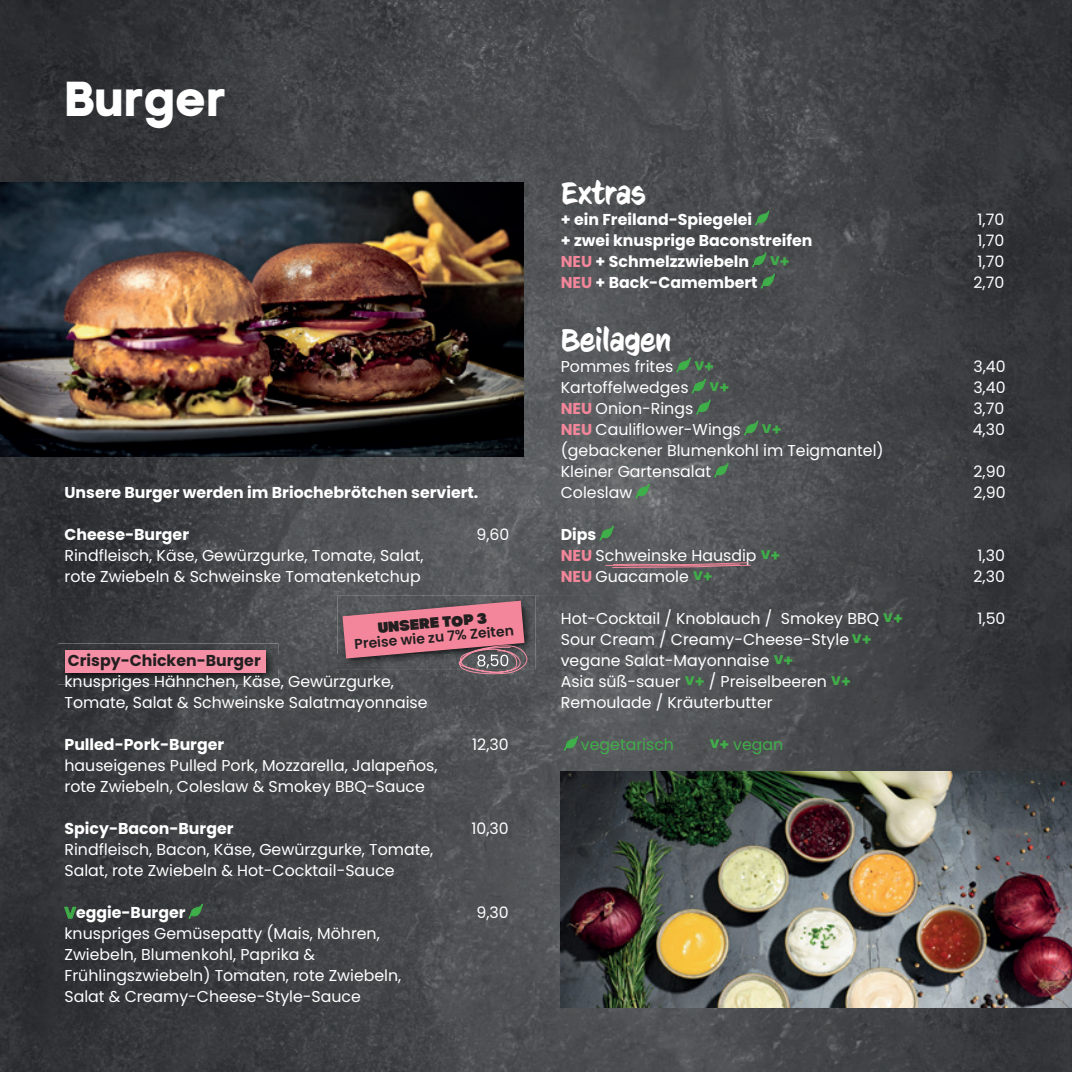
<style>
.page{position:relative;width:1072px;height:1072px;background:#fff}
.page>*{position:absolute;margin:0;border:0;box-sizing:border-box;transform-origin:0 0}
.t1{font:49px "Code Pro Bold LC";color:#fff}
.t2{font:31.5px "CC Sign Language";color:#fff}
.t3{font:15.75px/21px "Poppins";color:#fff}
.t4{font:700 15.75px "Poppins";color:#fff}
.t5{font:700 15.75px "Poppins";color:#231f20}
.t6{font:15.75px "Poppins";color:#40ae49}
.t7{font:700 15.75px "Poppins";color:#40ae49}
.t8{font:14.88px "Code Pro Black LC";color:#231f20}
.t9{font:600 14px "Poppins";color:#231f20}
.s1{color:#40ae49}
.s2{color:#f3869a}
.s3{font-weight:700;color:#f3869a}
.s4{font-weight:700}
.s5{font-weight:700;color:#40ae49}
</style>
<div class="page">
<img style="left:0;top:0;width:1071px;height:1071px">
<img style="left:278px;top:654px;width:59px;height:14px">
<img style="left:561px;top:771px;width:510px;height:236px">
<img style="left:0;top:183px;width:523px;height:273px">
<img style="left:58px;top:643px;width:220px;height:41px">
<div style="left:64px;top:650px;width:201px;height:22px;background:#f48fa5"></div>
<svg style="left:189px;top:904px;width:13px;height:14px"></svg>
<svg style="left:755px;top:211px;width:14px;height:14px"></svg>
<svg style="left:752px;top:253px;width:14px;height:14px"></svg>
<svg style="left:761px;top:274px;width:13px;height:14px"></svg>
<svg style="left:676px;top:358px;width:14px;height:14px"></svg>
<svg style="left:692px;top:379px;width:13px;height:14px"></svg>
<svg style="left:696px;top:400px;width:14px;height:14px"></svg>
<svg style="left:744px;top:421px;width:13px;height:14px"></svg>
<svg style="left:714px;top:463px;width:14px;height:14px"></svg>
<svg style="left:635px;top:484px;width:14px;height:14px"></svg>
<svg style="left:599px;top:526px;width:14px;height:14px"></svg>
<svg style="left:564px;top:736px;width:13px;height:14px"></svg>
<img style="left:337px;top:595px;width:198px;height:74px">
<img style="left:337px;top:654px;width:5px;height:14px">
<svg style="left:342px;top:600px;width:187px;height:75px;background:#ac707c"></svg>
<svg style="left:605px;top:562px;width:146px;height:6px"></svg>
<h1 class="t1" style="left:64px;top:69px;width:164px">Burger</h1>
<p class="t4" style="left:64px;top:483px;width:415px">Unsere Burger werden im Briochebrötchen serviert.</p>
<p class="t4" style="left:64px;top:525px;width:126px">Cheese-Burger</p>
<p class="t3" style="left:476px;top:524px;width:34px">9,60</p>
<p class="t3" style="left:64px;top:545px;width:360px">Rindfleisch, Käse, Gewürzgurke, Tomate, Salat, rote Zwiebeln &amp; Schweinske Tomatenketchup</p>
<p class="t8" style="left:378px;top:618px;width:110px;rotate:-5deg">UNSERE TOP 3</p>
<p class="t9" style="left:354px;top:636px;width:161px;rotate:-5deg">Preise wie zu 7% Zeiten</p>
<p class="t5" style="left:68px;top:651px;width:194px">Crispy-Chicken-Burger</p>
<p class="t3" style="left:64px;top:671px;width:364px">knuspriges Hähnchen, Käse, Gewürzgurke,<br>Tomate, Salat &amp; Schweinske Salatmayonnaise</p>
<p class="t4" style="left:64px;top:735px;width:161px">Pulled-Pork-Burger</p>
<p class="t3" style="left:472px;top:734px;width:38px">12,30</p>
<p class="t3" style="left:64px;top:755px;width:374px">hauseigenes Pulled Pork, Mozzarella, Jalapeños, rote Zwiebeln, Coleslaw &amp; Smokey BBQ-Sauce</p>
<p class="t4" style="left:64px;top:819px;width:170px">Spicy-Bacon-Burger</p>
<p class="t3" style="left:471px;top:818px;width:39px">10,30</p>
<p class="t3" style="left:64px;top:839px;width:370px">Rindfleisch, Bacon, Käse, Gewürzgurke, Tomate,<br>Salat, rote Zwiebeln &amp; Hot-Cocktail-Sauce</p>
<p class="t4" style="left:64px;top:903px;width:122px"><span class="s1">V</span>eggie-Burger</p>
<p class="t3" style="left:476px;top:902px;width:34px">9,30</p>
<p class="t3" style="left:64px;top:923px;width:338px">knuspriges Gemüsepatty (Mais, Möhren, Zwiebeln, Blumenkohl, Paprika &amp; Frühlingszwiebeln) Tomaten, rote Zwiebeln, Salat &amp; Creamy-Cheese-Style-Sauce</p>
<h2 class="t2" style="left:561px;top:176px;width:86px">Extras</h2>
<p class="t4" style="left:561px;top:210px;width:193px">+ ein Freiland-Spiegelei</p>
<p class="t3" style="left:977px;top:209px;width:28px">1,70</p>
<p class="t4" style="left:561px;top:231px;width:253px">+ zwei knusprige Baconstreifen</p>
<p class="t3" style="left:977px;top:230px;width:28px">1,70</p>
<p class="t4" style="left:561px;top:252px;width:190px"><span class="s2">NEU</span> + Schmelzzwiebeln</p>
<p class="t7" style="left:770px;top:251px;width:21px">v+</p>
<p class="t3" style="left:977px;top:251px;width:28px">1,70</p>
<p class="t4" style="left:561px;top:273px;width:198px"><span class="s2">NEU</span> + Back-Camembert</p>
<p class="t3" style="left:973px;top:272px;width:32px">2,70</p>
<h2 class="t2" style="left:561px;top:323px;width:112px">Beilagen</h2>
<p class="t3" style="left:561px;top:356px;width:114px">Pommes frites</p>
<p class="t7" style="left:694px;top:356px;width:21px">v+</p>
<p class="t3" style="left:973px;top:356px;width:34px">3,40</p>
<p class="t3" style="left:561px;top:377px;width:129px">Kartoffelwedges</p>
<p class="t7" style="left:709px;top:377px;width:21px">v+</p>
<p class="t3" style="left:973px;top:377px;width:34px">3,40</p>
<p class="t3" style="left:561px;top:398px;width:134px"><span class="s3">NEU</span> Onion-Rings</p>
<p class="t3" style="left:973px;top:398px;width:32px">3,70</p>
<p class="t3" style="left:561px;top:419px;width:181px"><span class="s3">NEU</span> Cauliflower-Wings</p>
<p class="t7" style="left:762px;top:419px;width:21px">v+</p>
<p class="t3" style="left:972px;top:419px;width:34px">4,30</p>
<p class="t3" style="left:561px;top:440px;width:324px">(gebackener Blumenkohl im Teigmantel)<br>Kleiner Gartensalat</p>
<p class="t3" style="left:973px;top:461px;width:33px">2,90</p>
<p class="t3" style="left:561px;top:482px;width:73px">Coleslaw</p>
<p class="t3" style="left:973px;top:482px;width:33px">2,90</p>
<p class="t3" style="left:561px;top:524px;width:221px"><span class="s4">Dips<br></span><span class="s3">NEU</span> Schweinske Hausdip <span class="s5">v+</span></p>
<p class="t3" style="left:977px;top:545px;width:29px">1,30</p>
<p class="t3" style="left:561px;top:566px;width:153px"><span class="s3">NEU</span> Guacamole <span class="s5">v+</span></p>
<p class="t3" style="left:973px;top:566px;width:33px">2,30</p>
<p class="t3" style="left:561px;top:608px;width:344px">Hot-Cocktail / Knoblauch / Smokey BBQ <span class="s5">v+</span></p>
<p class="t3" style="left:977px;top:608px;width:29px">1,50</p>
<p class="t3" style="left:561px;top:629px;width:312px">Sour Cream / Creamy-Cheese-Style <span class="s5">v+ </span>vegane Salat-Mayonnaise <span class="s5">v+<br></span>Asia süß-sauer <span class="s5">v+</span> / Preiselbeeren <span class="s5">v+<br></span>Remoulade / Kräuterbutter</p>
<p class="t6" style="left:581px;top:735px;width:95px">vegetarisch</p>
<p class="t6" style="left:709px;top:735px;width:75px"><span class="s4">v+</span> vegan</p>
</div>
